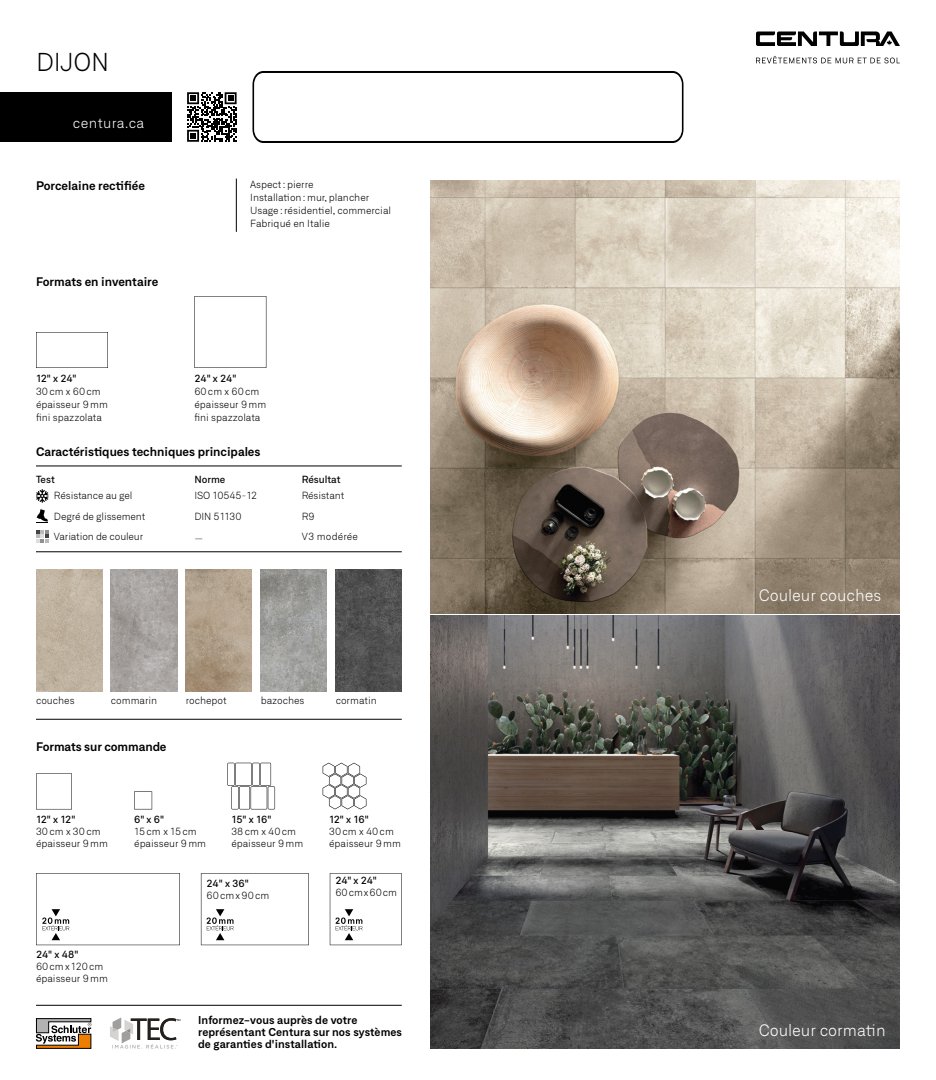
<style>
.page{position:relative;width:936px;height:1080px;background:#fff}
.page>*{position:absolute;margin:0;border:0;box-sizing:border-box;transform-origin:0 0}
.t1{font:300 25px "Neufile Grotesk";letter-spacing:-.01em;color:#000}
.t2{font:300 16px "Neufile Grotesk";color:#fff}
.t3{font:300 14px "Neufile Grotesk";letter-spacing:.03em;color:#fff}
.t4{font:600 12px "Neufile Grotesk";color:#000}
.t5{font:600 11px/12px "Neufile Grotesk";letter-spacing:.01em;color:#000}
.t6{font:300 10px/13px "Neufile Grotesk";color:#000}
.t7{font:500 10px "Neufile Grotesk";color:#000}
.t8{font:300 10px "Neufile Grotesk";letter-spacing:.06em;color:#000}
.t9{font:300 10px "Neufile Grotesk";letter-spacing:.045em;color:#000}
</style>
<div class="page">
<img style="left:431px;top:181px;width:469px;height:432px">
<img style="left:431px;top:616px;width:469px;height:432px">
<hr style="left:36px;top:1005px;width:366px;height:1px;background:#000">
<hr style="left:236px;top:179px;width:1px;height:53px;background:#000">
<hr style="left:36px;top:552px;width:366px;height:1px;background:#000">
<hr style="left:36px;top:719px;width:366px;height:1px;background:#000">
<svg style="left:36px;top:489px;width:13px;height:14px"></svg>
<hr style="left:36px;top:466px;width:366px;height:1px;background:#000">
<svg style="left:36px;top:509px;width:12px;height:14px"></svg>
<svg style="left:36px;top:530px;width:13px;height:13px"></svg>
<img style="left:36px;top:570px;width:66px;height:122px">
<img style="left:186px;top:570px;width:66px;height:122px">
<img style="left:261px;top:570px;width:66px;height:122px">
<img style="left:336px;top:570px;width:66px;height:122px">
<img style="left:111px;top:570px;width:66px;height:122px">
<svg style="left:194px;top:296px;width:72px;height:72px"></svg>
<svg style="left:36px;top:332px;width:72px;height:36px"></svg>
<svg style="left:36px;top:773px;width:36px;height:36px"></svg>
<svg style="left:134px;top:791px;width:18px;height:18px"></svg>
<svg style="left:187px;top:92px;width:50px;height:50px"></svg>
<svg style="left:330px;top:873px;width:72px;height:72px"></svg>
<svg style="left:36px;top:873px;width:144px;height:72px"></svg>
<svg style="left:201px;top:873px;width:108px;height:72px"></svg>
<svg style="left:36px;top:1018px;width:55px;height:31px"></svg>
<svg style="left:110px;top:1017px;width:71px;height:32px"></svg>
<svg style="left:227px;top:763px;width:48px;height:46px"></svg>
<svg style="left:323px;top:763px;width:43px;height:46px"></svg>
<div style="left:0;top:92px;width:171px;height:50px;background:#000"></div>
<svg style="left:756px;top:56px;width:144px;height:7px"></svg>
<svg style="left:756px;top:32px;width:144px;height:14px"></svg>
<svg style="left:252px;top:71px;width:432px;height:72px"></svg>
<h1 class="t1" style="left:36px;top:46px;width:75px">DIJON</h1>
<h3 class="t3" style="left:73px;top:114px;width:73px">centura.ca</h3>
<p class="t4" style="left:36px;top:177px;width:110px">Porcelaine rectifiée</p>
<p class="t6" style="left:250px;top:178px;width:142px">Aspect: pierre<br>Installation: mur, plancher<br>Usage: résidentiel, commercial<br>Fabriqué en Italie</p>
<p class="t4" style="left:36px;top:274px;width:124px">Formats en inventaire</p>
<p class="t7" style="left:36px;top:372px;width:42px">12" x 24"</p>
<p class="t6" style="left:36px;top:385px;width:73px">30cm x 60cm épaisseur 9mm fini spazzolata</p>
<p class="t7" style="left:194px;top:372px;width:44px">24" x 24"</p>
<p class="t6" style="left:194px;top:385px;width:73px">60cm x 60cm épaisseur 9mm fini spazzolata</p>
<p class="t4" style="left:36px;top:444px;width:226px">Caractéristiques techniques principales</p>
<p class="t7" style="left:36px;top:473px;width:20px">Test</p>
<p class="t7" style="left:194px;top:473px;width:33px">Norme</p>
<p class="t7" style="left:302px;top:473px;width:40px">Résultat</p>
<p class="t6" style="left:54px;top:485px;width:93px;line-height:20.2px">Résistance au gel<br>Degré de glissement<br>Variation de couleur</p>
<p class="t6" style="left:194px;top:485px;width:64px;line-height:20.2px">ISO 10545-12<br>DIN 51130</p>
<p class="t6" style="left:194px;top:531px;width:10px">—</p>
<p class="t6" style="left:302px;top:485px;width:58px;line-height:20.2px">Résistant<br>R9<br>V3 modérée</p>
<p class="t6" style="left:36px;top:694px;width:40px">couches</p>
<p class="t6" style="left:111px;top:694px;width:48px">commarin</p>
<p class="t6" style="left:186px;top:694px;width:42px">rochepot</p>
<p class="t6" style="left:261px;top:694px;width:45px">bazoches</p>
<p class="t6" style="left:336px;top:694px;width:43px">cormatin</p>
<p class="t4" style="left:36px;top:739px;width:132px">Formats sur commande</p>
<p class="t7" style="left:36px;top:813px;width:41px">12" x 12"</p>
<p class="t6" style="left:36px;top:825px;width:73px;line-height:12px">30cm x 30cm épaisseur 9mm</p>
<p class="t7" style="left:134px;top:813px;width:31px">6" x 6"</p>
<p class="t6" style="left:134px;top:825px;width:73px;line-height:12px">15cm x 15cm épaisseur 9mm</p>
<p class="t7" style="left:231px;top:813px;width:42px">15" x 16"</p>
<p class="t6" style="left:231px;top:825px;width:73px;line-height:12px">38cm x 40cm épaisseur 9mm</p>
<p class="t7" style="left:36px;top:948px;width:44px">24" x 48"</p>
<p class="t6" style="left:36px;top:961px;width:73px;line-height:12px">60cmx 120cm épaisseur 9mm</p>
<p class="t7" style="left:207px;top:877px;width:44px">24" x 36"</p>
<p class="t8" style="left:207px;top:889px;width:64px">60cmx90cm</p>
<p class="t7" style="left:329px;top:813px;width:41px">12" x 16"</p>
<p class="t6" style="left:329px;top:825px;width:73px;line-height:12px">30cm x 40cm épaisseur 9mm</p>
<p class="t7" style="left:335px;top:874px;width:43px">24" x 24"</p>
<p class="t9" style="left:335px;top:887px;width:63px">60cmx60cm</p>
<p class="t5" style="left:198px;top:1014px;width:205px">Informez-vous auprès de votre représentant Centura sur nos systèmes de garanties d'installation.</p>
<h2 class="t2" style="left:759px;top:585px;width:124px">Couleur couches</h2>
<h2 class="t2" style="left:759px;top:1020px;width:128px">Couleur cormatin</h2>
</div>
